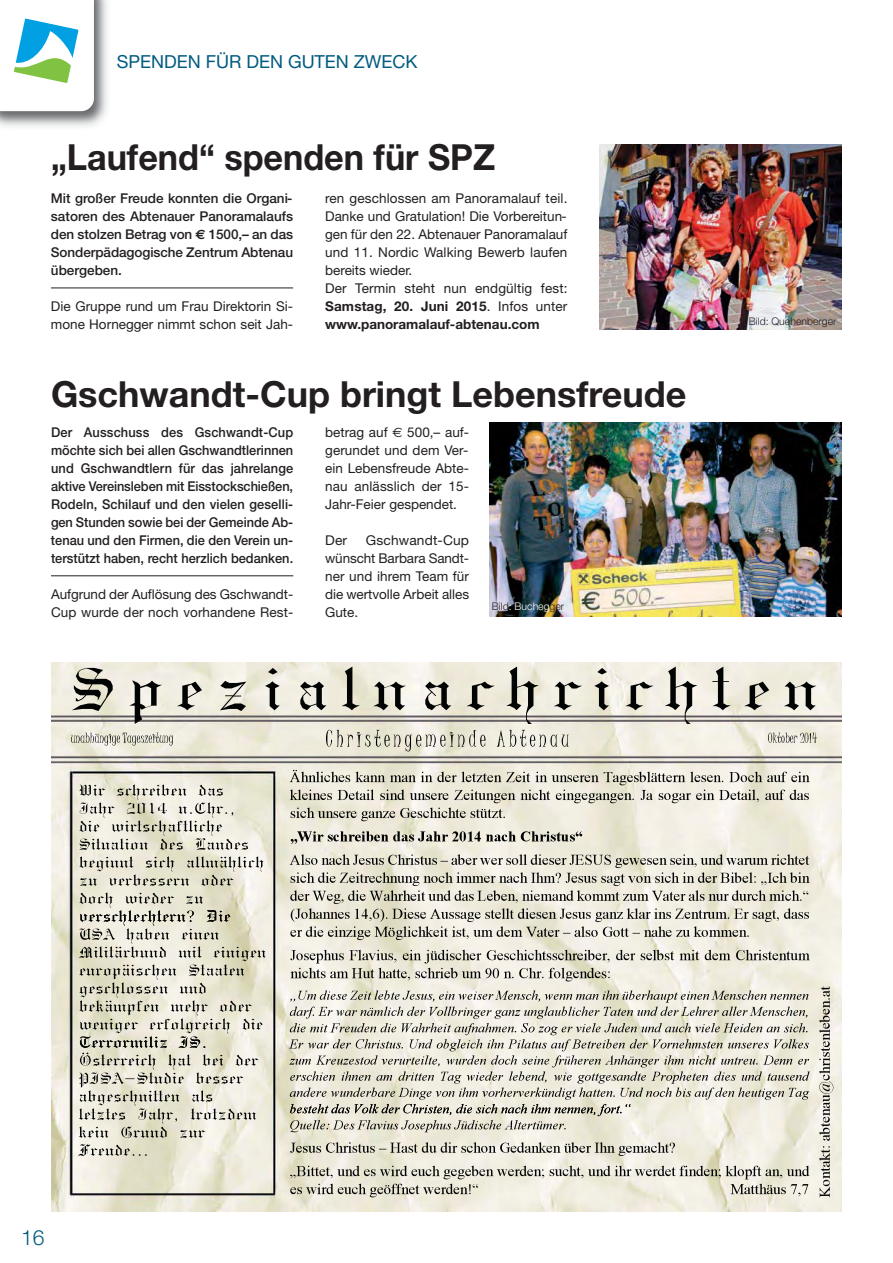
<style>
.page{position:relative;width:893px;height:1263px;background:#fff}
.page>*{position:absolute;margin:0;border:0;box-sizing:border-box;transform-origin:0 0}
.t1{font:700 36px "Helvetica Neue";color:#231f20}
.t2{font:700 36px "Helvetica Neue";color:#231f20;scale:.95 1}
.t3{font:300 21px "Helvetica Neue";color:#005b7f}
.t4{font:18px "Helvetica Neue";color:#005b7f}
.t5{font:13.5px/18px "Helvetica Neue";color:#231f20}
.t6{font:500 13.5px/18px "Helvetica Neue";color:#231f20;text-align:justify;scale:.95 1}
.t7{font:500 13.5px/18px "Helvetica Neue";color:#231f20;text-align:justify}
.t8{font:300 10.5px "Helvetica Neue";color:#231f20}
.s1{font-family:"Euro Sans";font-weight:700}
.s2{font-weight:700}
.s3{font-family:"Euro Sans"}
.s4{color:#fff}
</style>
<div class="page">
<img style="left:0;top:0;width:107px;height:127px">
<svg style="left:0;top:0;width:94px;height:111px"></svg>
<hr style="left:51px;top:288px;width:242px;height:1px;background:#231f20">
<img style="left:599px;top:145px;width:243px;height:185px">
<img style="left:52px;top:663px;width:790px;height:548px">
<img style="left:768px;top:733px;width:40px;height:10px">
<img style="left:71px;top:733px;width:33px;height:10px">
<img style="left:326px;top:730px;width:74px;height:17px">
<img style="left:80px;top:784px;width:143px;height:15px">
<img style="left:104px;top:910px;width:118px;height:15px">
<img style="left:80px;top:1036px;width:50px;height:12px">
<img style="left:290px;top:770px;width:40px;height:12px">
<img style="left:290px;top:854px;width:46px;height:11px">
<img style="left:384px;top:990px;width:370px;height:10px">
<img style="left:290px;top:1104px;width:34px;height:9px">
<img style="left:820px;top:1161px;width:10px;height:36px">
<img style="left:72px;top:668px;width:254px;height:56px">
<hr style="left:51px;top:575px;width:242px;height:1px;background:#231f20">
<img style="left:489px;top:423px;width:353px;height:194px">
<h3 class="t4" style="left:117px;top:55px;width:302px">SPENDEN FÜR DEN GUTEN ZWECK</h3>
<h1 class="t2" style="left:51px;top:145px;width:469px">„Laufend“ spenden für SPZ</h1>
<p class="t7" style="left:51px;top:190px;width:244px">Mit großer Freude konnten die Organi&shy;satoren des Abtenauer Panoramalaufs den stolzen Betrag von <span class="s1">€</span> 1500,– an das Sonderpädagogische Zentrum Abtenau übergeben.</p>
<p class="t5" style="left:51px;top:298px;width:244px">Die Gruppe rund um Frau Direktorin Si&shy;mone Hornegger nimmt schon seit Jah-</p>
<p class="t5" style="left:325px;top:190px;width:244px">ren geschlossen am Panoramalauf teil.<br>Danke und Gratulation! Die Vorbereitun&shy;gen für den 22. Abtenauer Panoramalauf und 11. Nordic Walking Bewerb laufen bereits wieder.<br>Der Termin steht nun endgültig fest:<br><span class="s2">Samstag, 20. Juni 2015</span>. Infos unter <span class="s2">www.panoramalauf-abtenau.com</span></p>
<h1 class="t1" style="left:51px;top:381px;width:637px">Gschwandt-Cup bringt Lebensfreude</h1>
<p class="t6" style="left:51px;top:424px;width:256px">Der Ausschuss des Gschwandt-Cup möchte sich bei allen Gschwandtlerinnen und Gschwandtlern für das jahrelange aktive Vereinsleben mit Eisstockschießen, Rodeln, Schilauf und den vielen geselli&shy;gen Stunden sowie bei der Gemeinde Ab&shy;tenau und den Firmen, die den Verein un&shy;terstützt haben, recht herzlich bedanken.</p>
<p class="t5" style="left:51px;top:586px;width:244px">Aufgrund der Auflösung des Gschwandt-<br>Cup wurde der noch vorhandene Rest-</p>
<p class="t5" style="left:325px;top:424px;width:145px;text-align:justify">betrag auf <span class="s3">€</span> 500,– auf&shy;gerundet und dem Ver&shy;ein Lebensfreude Abte&shy;nau anlässlich der 15- Jahr-Feier gespendet.</p>
<p class="t5" style="left:325px;top:532px;width:23px">Der</p>
<p class="t5" style="left:325px;top:532px;width:146px;text-align:justify;text-indent:41px">Gschwandt-Cup wünscht Barbara Sandt&shy;ner und ihrem Team für die wertvolle Arbeit alles Gute.</p>
<p class="t8" style="left:492px;top:603px;width:74px">Bild<span class="s4">: Bucheg</span>ger</p>
<p class="t8" style="left:749px;top:317px;width:89px">Bild: Quehenberger</p>
<h2 class="t3" style="left:21px;top:1230px;width:25px">16</h2>
</div>
